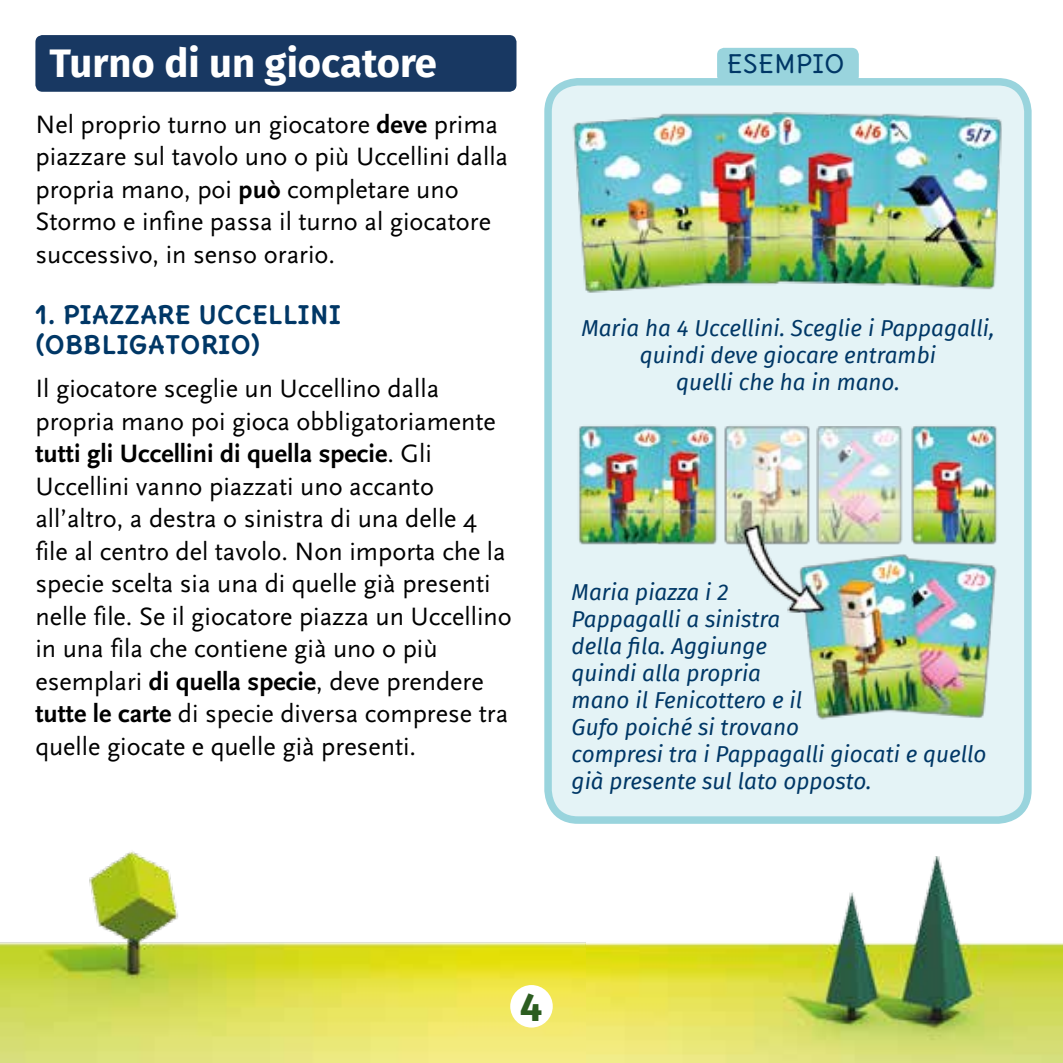
<style>
.page{position:relative;width:1063px;height:1063px;background:#fff}
.page>*{position:absolute;margin:0;border:0;box-sizing:border-box;transform-origin:0 0}
.t1{font:700 40px "Fira Sans";color:#fff}
.t2{font:700 40px "Fira Sans";color:#2c5d20}
.t3{font:26.25px/32.5px "Scala Sans";color:#000}
.t4{font:700 25px/30px "Delius Unicase";color:#003766}
.t5{font:25px "Delius Unicase";color:#003766}
.t6{font:italic 22.5px/27px "Fira Sans";color:#003766;text-align:center}
.s1{font-weight:700}
</style>
<div class="page">
<img style="left:585px;top:856px;width:478px;height:207px">
<img style="left:0;top:851px;width:585px;height:212px">
<div style="left:510px;top:985px;width:43px;height:43px;background:#fff;border-radius:50%"></div>
<div style="left:548px;top:82px;width:480px;height:738px;background:#e4f3f6;border-radius:30px"></div>
<div style="left:544px;top:78px;width:488px;height:746px;border:8px solid #99d4dd;border-radius:30px"></div>
<div style="left:717px;top:48px;width:142px;height:35px;background:#99d4dd;border-radius:7px"></div>
<img style="left:572px;top:112px;width:430px;height:181px">
<img style="left:579px;top:425px;width:418px;height:295px">
<div style="left:35px;top:35px;width:481px;height:57px;background:#183862;border-radius:7px"></div>
<h1 class="t1" style="left:50px;top:29px;width:389px">Turno di un giocatore</h1>
<p class="t3" style="left:35px;top:108px;width:474px">Nel proprio turno un giocatore <span class="s1">deve</span> prima piazzare sul tavolo uno o più Uccellini dalla propria mano, poi <span class="s1">può</span> completare uno Stormo e infine passa il turno al giocatore successivo, in senso orario.</p>
<p class="t4" style="left:35px;top:299px;width:307px">1. PIAZZARE UCCELLINI (OBBLIGATORIO)</p>
<p class="t3" style="left:35px;top:373px;width:478px">Il giocatore sceglie un Uccellino dalla propria mano poi gioca obbligatoriamente <span class="s1">tutti gli Uccellini di quella specie</span>. Gli Uccellini vanno piazzati uno accanto all’altro, a destra o sinistra di una delle 4 file al centro del tavolo. Non importa che la specie scelta sia una di quelle già presenti nelle file. Se il giocatore piazza un Uccellino in una fila che contiene già uno o più esemplari <span class="s1">di quella specie</span>, deve prendere <span class="s1">tutte le carte</span> di specie diversa comprese tra quelle giocate e quelle già presenti.</p>
<p class="t5" style="left:727px;top:48px;width:119px">ESEMPIO</p>
<p class="t6" style="left:581px;top:314px;width:415px">Maria ha 4 Uccellini. Sceglie i Pappagalli, quindi deve giocare entrambi<br>quelli che ha in mano.</p>
<p class="t6" style="left:572px;top:578px;width:417px;text-align:left">Maria piazza i 2<br>Pappagalli a sinistra<br>della fila. Aggiunge<br>quindi alla propria<br>mano il Fenicottero e il<br>Gufo poiché si trovano<br>compresi tra i Pappagalli giocati e quello già presente sul lato opposto.</p>
<h1 class="t2" style="left:520px;top:973px;width:24px">4</h1>
</div>
